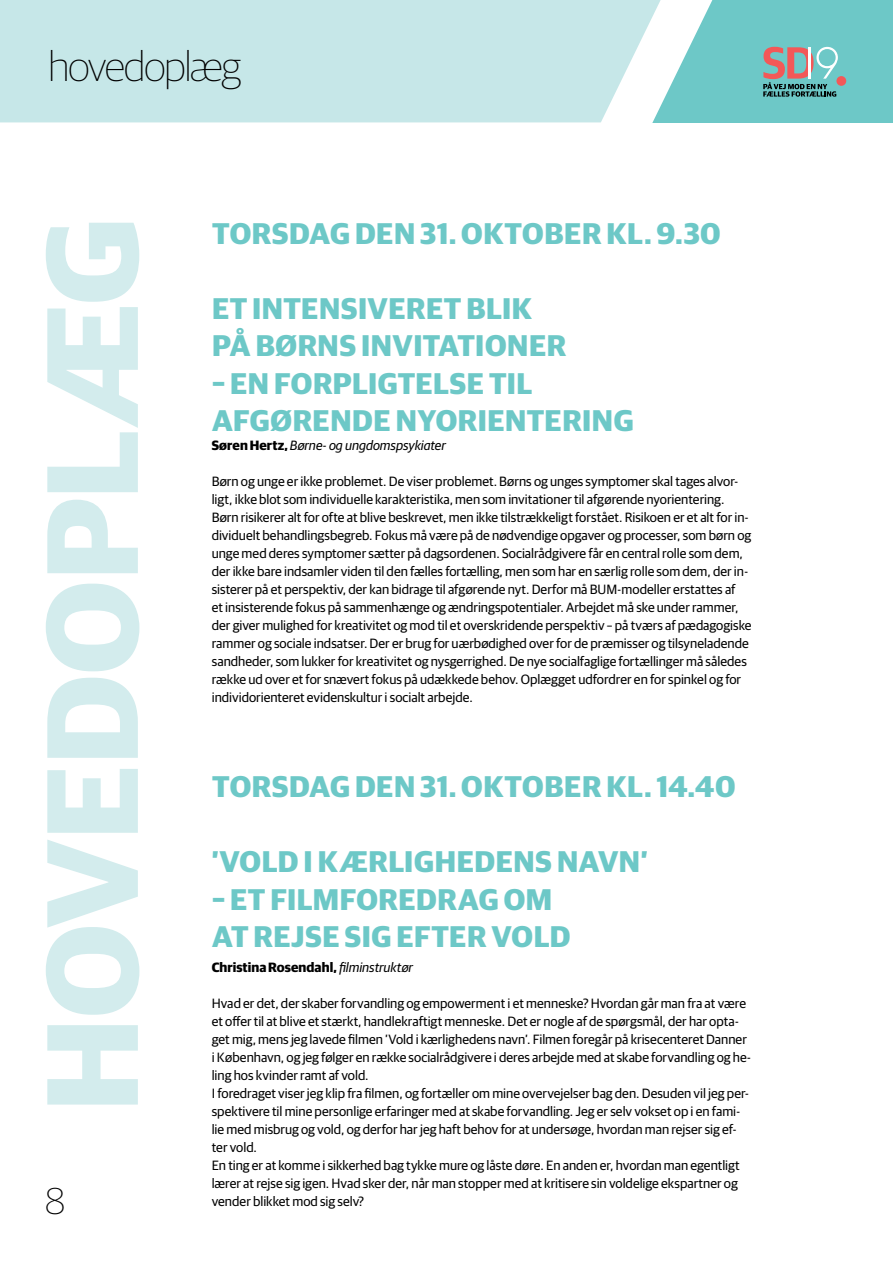
<style>
.page{position:relative;width:893px;height:1263px;background:#fff}
.page>*{position:absolute;margin:0;border:0;box-sizing:border-box;transform-origin:0 0}
.t1{font:700 130.65px "Guardian Sans";color:#d3eced}
.t2{font:100 42px "Guardian Sans";letter-spacing:-.02em;color:#000}
.t3{font:100 37.5px "Guardian Sans";color:#000}
.t4{font:700 30px/37.5px "Guardian Sans";letter-spacing:.02em;color:#6dc8c7}
.t5{font:13.5px/18px "Guardian Sans";color:#000}
.t6{font:italic 13.5px "Guardian Sans";color:#000}
.t7{font:700 13.5px "Guardian Sans";letter-spacing:.005em;color:#000}
.s1{font-weight:700;font-style:normal}
.s2{font-weight:400;font-style:italic}
</style>
<div class="page">
<div style="left:607px;top:0;width:286px;height:122px;background:#6dc8c7"></div>
<div style="left:0;top:0;width:556px;height:122px;background:#c6e7e8"></div>
<svg style="left:556px;top:0;width:201px;height:123px"></svg>
<div style="left:836px;top:76px;width:10px;height:10px;background:#f35858;border-radius:50%"></div>
<svg style="left:763px;top:47px;width:75px;height:50px"></svg>
<hr style="left:809px;top:47px;width:2px;height:32px;background:#fff">
<h2 class="t2" style="left:48px;top:38px;width:194px">hovedoplæg</h2>
<h1 class="t1" style="left:-5px;top:1111px;width:895px;rotate:-90deg">HOVEDOPLÆG</h1>
<h3 class="t3" style="left:45px;top:1176px;width:21px">8</h3>
<h3 class="t4" style="left:212px;top:212px;width:510px">TORSDAG DEN 31. OKTOBER KL. 9.30</h3>
<h3 class="t4" style="left:212px;top:287px;width:356px">ET INTENSIVERET BLIK<br>PÅ BØRNS INVITATIONER</h3>
<h3 class="t4" style="left:212px;top:362px;width:423px">– EN FORPLIGTELSE TIL<br>AFGØRENDE NYORIENTERING</h3>
<p class="t6" style="left:212px;top:436px;width:236px"><span class="s1">Søren Hertz,</span> Børne- og ungdomspsykiater</p>
<p class="t5" style="left:212px;top:471px;width:541px">Børn og unge er ikke problemet. De viser problemet. Børns og unges symptomer skal tages alvor&shy;ligt, ikke blot som individuelle karakteristika, men som invitationer til afgørende nyorientering.<br>Børn risikerer alt for ofte at blive beskrevet, men ikke tilstrækkeligt forstået. Risikoen er et alt for in&shy;dividuelt behandlingsbegreb. Fokus må være på de nødvendige opgaver og processer, som børn og unge med deres symptomer sætter på dagsordenen. Socialrådgivere får en central rolle som dem, der ikke bare indsamler viden til den fælles fortælling, men som har en særlig rolle som dem, der in&shy;sisterer på et perspektiv, der kan bidrage til afgørende nyt. Derfor må BUM-modeller erstattes af<br>et insisterende fokus på sammenhænge og ændringspotentialer. Arbejdet må ske under rammer, der giver mulighed for kreativitet og mod til et overskridende perspektiv – på tværs af pædagogiske rammer og sociale indsatser. Der er brug for uærbødighed over for de præmisser og tilsyneladende sandheder, som lukker for kreativitet og nysgerrighed. De nye socialfaglige fortællinger må således række ud over et for snævert fokus på udækkede behov. Oplægget udfordrer en for spinkel og for individorienteret evidenskultur i socialt arbejde.</p>
<h3 class="t4" style="left:212px;top:765px;width:525px">TORSDAG DEN 31. OKTOBER KL. 14.40</h3>
<h3 class="t4" style="left:212px;top:840px;width:437px">’VOLD I KÆRLIGHEDENS NAVN’</h3>
<h3 class="t4" style="left:212px;top:878px;width:360px">– ET FILMFOREDRAG OM<br>AT REJSE SIG EFTER VOLD</h3>
<p class="t7" style="left:212px;top:957px;width:203px">Christina Rosendahl, <span class="s2">filminstruktør</span></p>
<p class="t5" style="left:212px;top:993px;width:541px">Hvad er det, der skaber forvandling og empowerment i et menneske? Hvordan går man fra at være et offer til at blive et stærkt, handlekraftigt menneske. Det er nogle af de spørgsmål, der har opta&shy;get mig, mens jeg lavede filmen ’Vold i kærlighedens navn’. Filmen foregår på krisecenteret Danner i København, og jeg følger en række socialrådgivere i deres arbejde med at skabe forvandling og he&shy;ling hos kvinder ramt af vold.<br>I foredraget viser jeg klip fra filmen, og fortæller om mine overvejelser bag den. Desuden vil jeg per&shy;spektivere til mine personlige erfaringer med at skabe forvandling. Jeg er selv vokset op i en fami&shy;lie med misbrug og vold, og derfor har jeg haft behov for at undersøge, hvordan man rejser sig ef&shy;ter vold.<br>En ting er at komme i sikkerhed bag tykke mure og låste døre. En anden er, hvordan man egentligt lærer at rejse sig igen. Hvad sker der, når man stopper med at kritisere sin voldelige ekspartner og vender blikket mod sig selv?</p>
</div>
